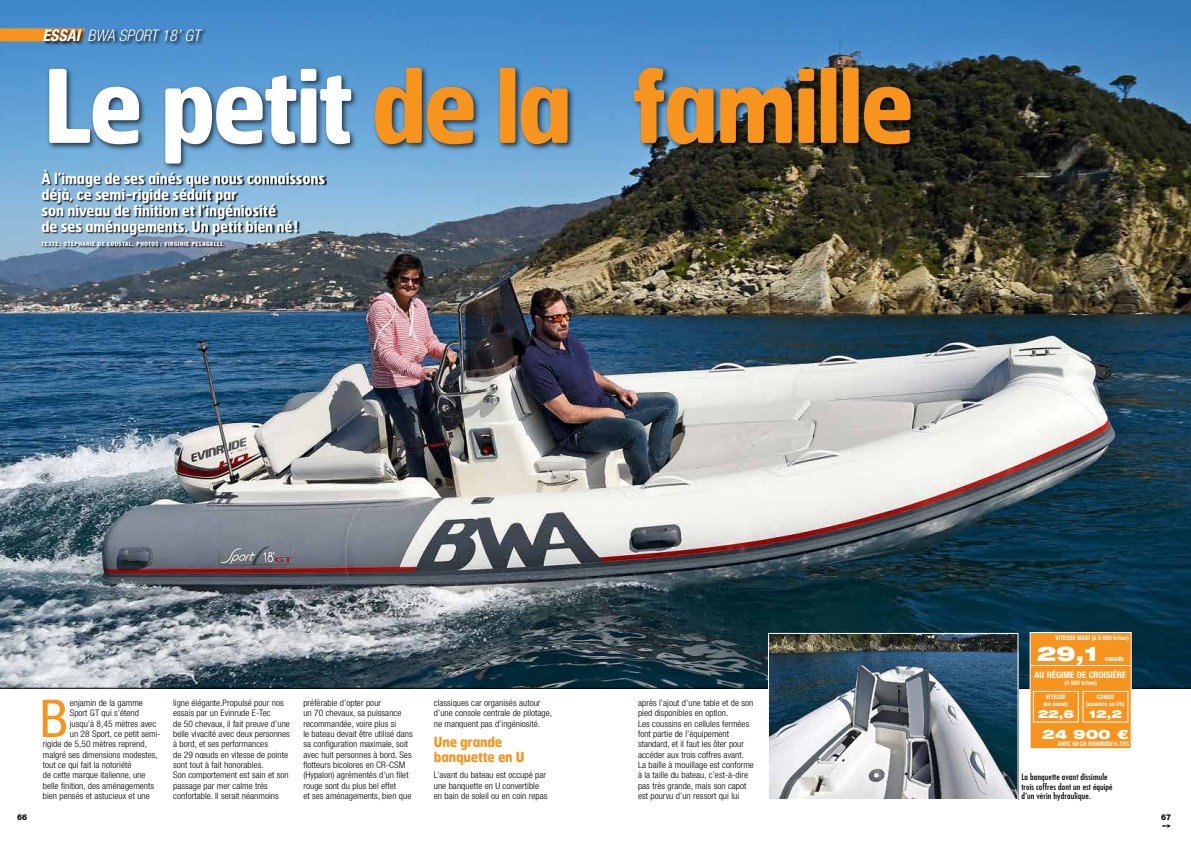
<style>
.page{position:relative;width:1191px;height:842px;background:#fff}
.page>*{position:absolute;margin:0;border:0;box-sizing:border-box;transform-origin:0 0}
.t1{font:700 101.2px "Hermes FB";letter-spacing:-.04em;color:#f7941e;scale:.91 1}
.t2{font:condensed 52.3px "Helvetica Neue LT";color:#f7941e;scale:1.05 1}
.t3{font:900 expanded 20.3px "Helvetica Neue LT";color:#fff}
.t4{font:italic 300 condensed 16px "Helvetica Neue LT";color:#fff}
.t5{font:700 15px/16px "Hermes FB";letter-spacing:-.01em;color:#fff;scale:.9 1}
.t6{font:700 14px/15px "Hermes FB";letter-spacing:-.015em;color:#f7941e;scale:.9 1}
.t7{font:900 expanded 13px "Helvetica Neue LT";color:#fff}
.t8{font:900 expanded 11px "Helvetica Neue LT";color:#fff}
.t9{font:300 condensed 9px/10.3px "Helvetica Neue LT";letter-spacing:.005em;color:#000;scale:1.05 1}
.t10{font:700 condensed 9px "Helvetica Neue LT";color:#fff}
.t11{font:condensed 8.5px/9.5px "Futura LT";letter-spacing:.01em;color:#000;scale:1.1 1}
.t12{font:800 8px "Helvetica Neue LT";color:#000}
.t13{font:700 condensed 7.1px "Helvetica Neue LT";letter-spacing:.01em;color:#fff}
.t14{font:700 condensed 6.2px "Helvetica Neue LT";color:#fff}
.t15{font:condensed 6px "Franklin Gothic LT";letter-spacing:.075em;color:#fff}
.t16{font:700 condensed 6px "Helvetica Neue LT";color:#fff}
.s1{font-weight:700}
.s2{color:#fff}
</style>
<div class="page">
<img style="left:0;top:0;width:1191px;height:688px">
<svg style="left:0;top:28px;width:42px;height:13px"></svg>
<svg style="left:42px;top:28px;width:166px;height:18px;background:#4d7290"></svg>
<div style="left:47px;top:65px;width:872px;height:107px;background:#000;opacity:.6"></div>
<div style="left:48px;top:66px;width:867px;height:102px;background:#000;opacity:.2"></div>
<div style="left:42px;top:170px;width:285px;height:79px;background:#000;opacity:.9"></div>
<div style="left:1029px;top:632px;width:102px;height:117px;background:#f7941e;border:1px solid #fff"></div>
<div style="left:1033px;top:691px;width:45px;height:31px;border:1px solid #fff"></div>
<div style="left:1082px;top:691px;width:46px;height:31px;border:1px solid #fff"></div>
<hr style="left:1030px;top:665px;width:100px;height:1px;background:#fff">
<img style="left:770px;top:635px;width:246px;height:163px">
<div style="left:768px;top:633px;width:250px;height:167px;border:1px solid #fff"></div>
<h3 class="t4" style="left:43px;top:26px;width:159px"><span class="s1">ESSAI</span> BWA SPORT 18’ GT</h3>
<h1 class="t1" style="left:43px;top:40px;width:959px"><span class="s2">Le petit</span> de la famille</h1>
<h3 class="t5" style="left:42px;top:170px;width:317px">À l’image de ses aînés que nous connaissons déjà, ce semi-rigide séduit par<br>son niveau de finition et l’ingéniosité<br>de ses aménagements. Un petit bien né!</h3>
<p class="t15" style="left:42px;top:240px;width:184px">TEXTE : STÉPHANIE DE LOUSTAL. PHOTOS : VIRGINIE PELAGALLI.</p>
<h2 class="t2" style="left:40px;top:688px;width:29px">B</h2>
<p class="t9" style="left:70px;top:698px;width:71px">enjamin de la gamme</p>
<p class="t9" style="left:70px;top:708px;width:67px">Sport GT qui s’étend</p>
<p class="t9" style="left:70px;top:718px;width:84px">jusqu’à 8,45 mètres avec</p>
<p class="t9" style="left:70px;top:729px;width:88px">un 28 Sport, ce petit semi-</p>
<p class="t9" style="left:43px;top:739px;width:101px">rigide de 5,50 mètres reprend,</p>
<p class="t9" style="left:43px;top:749px;width:111px">malgré ses dimensions modestes,</p>
<p class="t9" style="left:43px;top:759px;width:86px">tout ce qui fait la notoriété</p>
<p class="t9" style="left:43px;top:770px;width:99px">de cette marque italienne, une</p>
<p class="t9" style="left:43px;top:780px;width:107px">belle finition, des aménagements</p>
<p class="t9" style="left:43px;top:790px;width:103px">bien pensés et astucieux et une</p>
<p class="t9" style="left:173px;top:698px;width:113px">ligne élégante.Propulsé pour nos essais par un Evinrude E-Tec<br>de 50 chevaux, il fait preuve d’une belle vivacité avec deux personnes à bord, et ses performances<br>de 29 nœuds en vitesse de pointe sont tout à fait honorables.<br>Son comportement est sain et son passage par mer calme très confortable. Il serait néanmoins</p>
<p class="t9" style="left:303px;top:698px;width:106px">préférable d’opter pour<br>un 70 chevaux, sa puissance recommandée, voire plus si<br>le bateau devait être utilisé dans sa configuration maximale, soit avec huit personnes à bord. Ses flotteurs bicolores en CR-CSM (Hypalon) agrémentés d’un filet rouge sont du plus bel effet<br>et ses aménagements, bien que</p>
<p class="t9" style="left:434px;top:698px;width:114px">classiques car organisés autour d’une console centrale de pilotage, ne manquent pas d’ingéniosité.</p>
<h3 class="t6" style="left:434px;top:734px;width:102px">Une grande banquette en U</h3>
<p class="t9" style="left:434px;top:770px;width:110px">L’avant du bateau est occupé par une banquette en U convertible en bain de soleil ou en coin repas</p>
<p class="t9" style="left:638px;top:698px;width:112px">après l’ajout d’une table et de son pied disponibles en option.<br>Les coussins en cellules fermées font partie de l’équipement standard, et il faut les ôter pour accéder aux trois coffres avant.<br>La baille à mouillage est conforme à la taille du bateau, c’est-à-dire pas très grande, mais son capot est pourvu d’un ressort qui lui</p>
<p class="t14" style="left:1055px;top:634px;width:75px">VITESSE MAXI (à 5 650 tr/mn)</p>
<p class="t10" style="left:1034px;top:669px;width:93px">AU RÉGIME DE CROISIÈRE</p>
<p class="t14" style="left:1064px;top:679px;width:34px">(4 500 tr/mn)</p>
<h3 class="t3" style="left:1036px;top:640px;width:62px">29,1</h3>
<p class="t13" style="left:1104px;top:654px;width:21px">nœuds</p>
<p class="t14" style="left:1045px;top:693px;width:22px">VITESSE</p>
<p class="t16" style="left:1043px;top:700px;width:26px">(en nœud)</p>
<p class="t8" style="left:1037px;top:707px;width:38px">22,6</p>
<p class="t14" style="left:1097px;top:693px;width:18px">CONSO</p>
<p class="t16" style="left:1086px;top:700px;width:40px">(essence en l/h)</p>
<p class="t8" style="left:1089px;top:707px;width:35px">12,2</p>
<h3 class="t7" style="left:1042px;top:725px;width:88px">24 900 €</h3>
<p class="t14" style="left:1057px;top:740px;width:73px">AVEC 50 CH EVINRUDE E-TEC</p>
<p class="t11" style="left:1021px;top:772px;width:84px">La banquette avant dissimule trois coffres dont un est équipé d’un vérin hydraulique.</p>
<p class="t12" style="left:17px;top:812px;width:12px">66</p>
<p class="t12" style="left:1161px;top:812px;width:12px">67</p>
</div>
